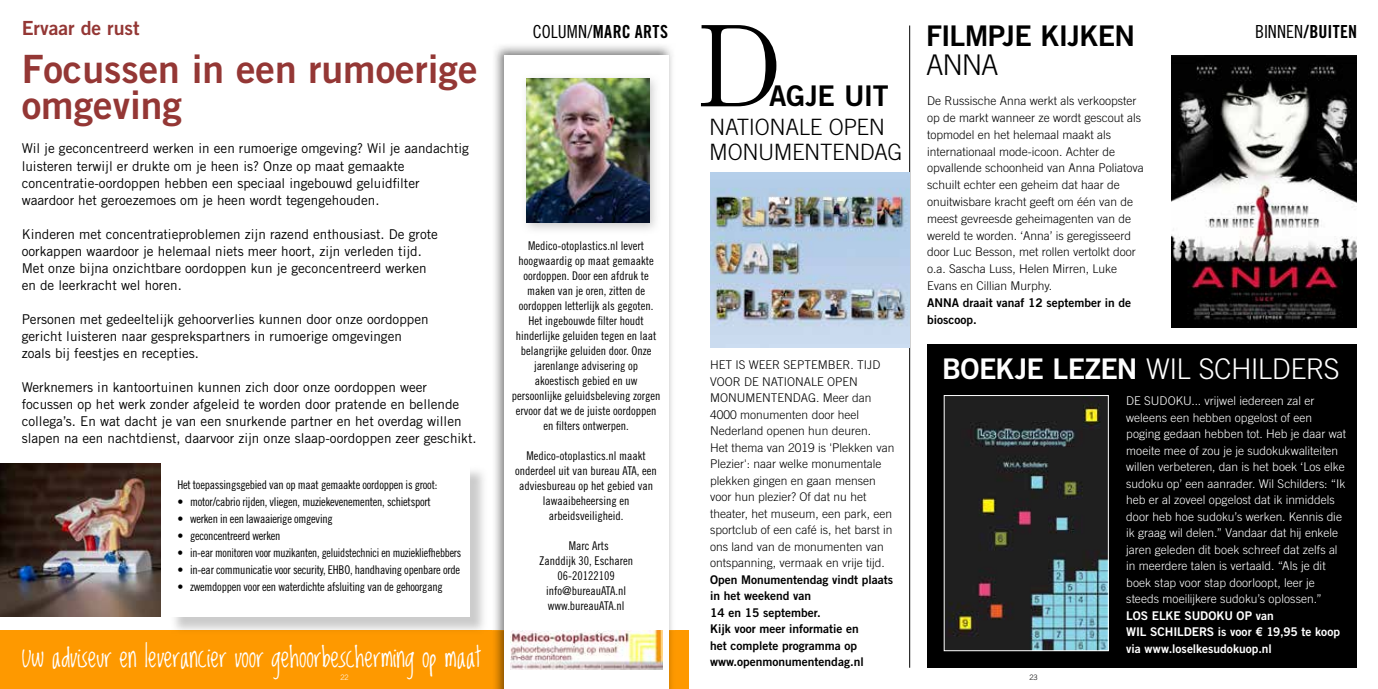
<style>
.page{position:relative;width:1378px;height:689px;background:#fff}
.page>*{position:absolute;margin:0;border:0;box-sizing:border-box;transform-origin:0 0}
.t1{font:300 118.05px "Century Std";color:#000}
.t2{font:39px/36px "Trade Gothic LT Std Bd 2";color:#943735}
.t3{font:300 28.5px "Trade Gothic LT Std";letter-spacing:-.02em;color:#fff}
.t4{font:28.5px "Trade Gothic LT Std Bd 2";letter-spacing:-.025em;color:#000}
.t5{font:300 28.5px "Trade Gothic LT Std";color:#000}
.t6{font:25.5px "Lovedbythe King";letter-spacing:-.005em;color:#fff}
.t7{font:300 22.5px/25.5px "Trade Gothic LT Std";letter-spacing:-.015em;color:#000}
.t8{font:19.5px "Trade Gothic LT Std Bd 2";color:#943735}
.t9{font:18px "Trade Gothic LT Std Bd Cn 20";letter-spacing:.02em;color:#000}
.t10{font:13.5px/17px "Trade Gothic LT Std";color:#000}
.t11{font:300 12px/16.5px "Trade Gothic LT Std";color:#000}
.t12{font:12px/15px "Trade Gothic LT Std Cn 18";color:#000;text-align:center}
.t13{font:300 12px/16.5px "Trade Gothic LT Std";color:#fff}
.t14{font:12px "Trade Gothic LT Std Cn 18";letter-spacing:-.02em;color:#000}
.t15{font:12px/16.5px "Trade Gothic LT Std Bd 2";color:#000}
.t16{font:12px/16.5px "Trade Gothic LT Std Bd 2";letter-spacing:-.005em;color:#fff}
.t17{font:12px "Trade Gothic LT Std Cn 18";letter-spacing:-.02em;color:#000;scale:.95 1}
.t18{font:300 7.5px "Trade Gothic LT Std";color:#fff}
.t19{font:300 7.5px "Trade Gothic LT Std";color:#000}
.s1{font-family:"Trade Gothic LT Std Cn 18"}
.s2{font-family:"Trade Gothic LT Std Bd 2";font-weight:400}
</style>
<div class="page">
<hr style="left:909px;top:26px;width:1px;height:642px;background:#000">
<div style="left:927px;top:344px;width:429px;height:324px;background:#000"></div>
<img style="left:946px;top:397px;width:160px;height:252px">
<div style="left:944px;top:395px;width:164px;height:256px;border:1px solid #fff"></div>
<img style="left:1171px;top:55px;width:185px;height:272px">
<img style="left:710px;top:173px;width:199px;height:175px">
<div style="left:0;top:630px;width:689px;height:59px;background:#fe9900"></div>
<img style="left:492px;top:46px;width:183px;height:643px">
<div style="left:504px;top:55px;width:164px;height:634px;background:#fff"></div>
<img style="left:526px;top:78px;width:130px;height:152px">
<img style="left:527px;top:78px;width:122px;height:145px">
<img style="left:511px;top:630px;width:152px;height:39px">
<img style="left:0;top:463px;width:160px;height:154px">
<h3 class="t8" style="left:22px;top:16px;width:120px">Ervaar de rust</h3>
<h2 class="t2" style="left:22px;top:51px;width:457px">Focussen in een rumoerige omgeving</h2>
<p class="t10" style="left:22px;top:140px;width:449px">Wil je geconcentreerd werken in een rumoerige omgeving? Wil je aandachtig luisteren terwijl er drukte om je heen is? Onze op maat gemaakte concentratie-oordoppen hebben een speciaal ingebouwd geluidfilter waardoor het geroezemoes om je heen wordt tegengehouden.</p>
<p class="t10" style="left:22px;top:225px;width:418px">Kinderen met concentratieproblemen zijn razend enthousiast. De grote oorkappen waardoor je helemaal niets meer hoort, zijn verleden tijd.<br>Met onze bijna onzichtbare oordoppen kun je geconcentreerd werken en de leerkracht wel horen.</p>
<p class="t10" style="left:22px;top:310px;width:408px">Personen met gedeeltelijk gehoorverlies kunnen door onze oordoppen gericht luisteren naar gesprekspartners in rumoerige omgevingen zoals bij feestjes en recepties.</p>
<p class="t10" style="left:22px;top:378px;width:456px">Werknemers in kantoortuinen kunnen zich door onze oordoppen weer focussen op het werk zonder afgeleid te worden door pratende en bellende collega’s. En wat dacht je van een snurkende partner en het overdag willen slapen na een nachtdienst, daarvoor zijn onze slaap-oordoppen zeer geschikt.</p>
<h3 class="t9" style="left:533px;top:21px;width:137px"><span class="s1">COLUMN/</span>MARC ARTS</h3>
<h3 class="t9" style="left:1255px;top:21px;width:104px"><span class="s1">BINNEN</span>/BUITEN</h3>
<h1 class="t1" style="left:698px;top:-2px;width:85px">D</h1>
<h3 class="t4" style="left:926px;top:18px;width:210px">FILMPJE KIJKEN</h3>
<h3 class="t5" style="left:926px;top:48px;width:74px">ANNA</h3>
<h3 class="t4" style="left:769px;top:78px;width:121px">AGJE UIT</h3>
<h3 class="t7" style="left:709px;top:114px;width:195px">NATIONALE OPEN<br>MONUMENTENDAG</h3>
<p class="t11" style="left:927px;top:92px;width:218px">De Russische Anna werkt als verkoopster op de markt wanneer ze wordt gescout als topmodel en het helemaal maakt als internationaal mode-icoon. Achter de opvallende schoonheid van Anna Poliatova schuilt echter een geheim dat haar de onuitwisbare kracht geeft om één van de meest gevreesde geheimagenten van de wereld te worden. ‘Anna’ is geregisseerd door Luc Besson, met rollen vertolkt door o.a. Sascha Luss, Helen Mirren, Luke Evans en Cillian Murphy.</p>
<p class="t15" style="left:927px;top:294px;width:205px">ANNA draait vanaf 12 september in de bioscoop.</p>
<p class="t12" style="left:512px;top:238px;width:150px">Medico-otoplastics.nl levert hoogwaardig op maat gemaakte oordoppen. Door een afdruk te maken van je oren, zitten de oordoppen letterlijk als gegoten.<br>Het ingebouwde filter houdt hinderlijke geluiden tegen en laat belangrijke geluiden door. Onze jarenlange advisering op akoestisch gebied en uw persoonlijke geluidsbeleving zorgen ervoor dat we de juiste oordoppen en filters ontwerpen.</p>
<p class="t12" style="left:515px;top:448px;width:143px">Medico-otoplastics.nl maakt onderdeel uit van bureau ATA, een adviesbureau op het gebied van lawaaibeheersing en arbeidsveiligheid.</p>
<p class="t12" style="left:539px;top:538px;width:95px">Marc Arts<br>Zanddijk 30, Escharen<br>06-20122109 info@bureauATA.nl www.bureauATA.nl</p>
<h3 class="t3" style="left:942px;top:352px;width:399px"><span class="s2">BOEKJE LEZEN</span> WIL SCHILDERS</h3>
<p class="t13" style="left:1126px;top:392px;width:222px">DE SUDOKU... vrijwel iedereen zal er weleens een hebben opgelost of een poging gedaan hebben tot. Heb je daar wat moeite mee of zou je je sudokukwaliteiten willen verbeteren, dan is het boek ‘Los elke sudoku op’ een aanrader. Wil Schilders: “Ik heb er al zoveel opgelost dat ik inmiddels door heb hoe sudoku’s werken. Kennis die ik graag wil delen.” Vandaar dat hij enkele jaren geleden dit boek schreef dat zelfs al in meerdere talen is vertaald. “Als je dit boek stap voor stap doorloopt, leer je steeds moeilijkere sudoku’s oplossen.”</p>
<p class="t16" style="left:1126px;top:607px;width:215px">LOS ELKE SUDOKU OP van<br>WIL SCHILDERS is voor € 19,95 te koop via www.loselkesudokuop.nl</p>
<p class="t11" style="left:710px;top:357px;width:186px">HET IS WEER SEPTEMBER. TIJD<br>VOOR DE NATIONALE OPEN<br>MONUMENTENDAG. Meer dan<br>4000 monumenten door heel<br>Nederland openen hun deuren.<br>Het thema van 2019 is 'Plekken van<br>Plezier': naar welke monumentale plekken gingen en gaan mensen voor hun plezier? Of dat nu het theater, het museum, een park, een sportclub of een café is, het barst in ons land van de monumenten van ontspanning, vermaak en vrije tijd.</p>
<p class="t15" style="left:710px;top:571px;width:185px">Open Monumentendag vindt plaats in het weekend van<br>14 en 15 september.<br>Kijk voor meer informatie en<br>het complete programma op www.openmonumentendag.nl</p>
<p class="t14" style="left:177px;top:478px;width:261px">Het toepassingsgebied van op maat gemaakte oordoppen is groot:</p>
<p class="t14" style="left:177px;top:495px;width:255px">• motor/cabrio rijden, vliegen, muziekevenementen, schietsport</p>
<p class="t14" style="left:177px;top:512px;width:157px">• werken in een lawaaierige omgeving</p>
<p class="t14" style="left:177px;top:529px;width:105px">• geconcentreerd werken</p>
<p class="t17" style="left:177px;top:546px;width:300px">• in-ear monitoren voor muzikanten, geluidstechnici en muziekliefhebbers</p>
<p class="t14" style="left:177px;top:563px;width:284px">• in-ear communicatie voor security, EHBO, handhaving openbare orde</p>
<p class="t14" style="left:177px;top:580px;width:267px">• zwemdoppen voor een waterdichte afsluiting van de gehoorgang</p>
<h3 class="t6" style="left:22px;top:643px;width:460px">Uw adviseur en leverancier voor gehoorbescherming op maat</h3>
<p class="t18" style="left:340px;top:672px;width:10px">22</p>
<p class="t19" style="left:1029px;top:672px;width:10px">23</p>
</div>
